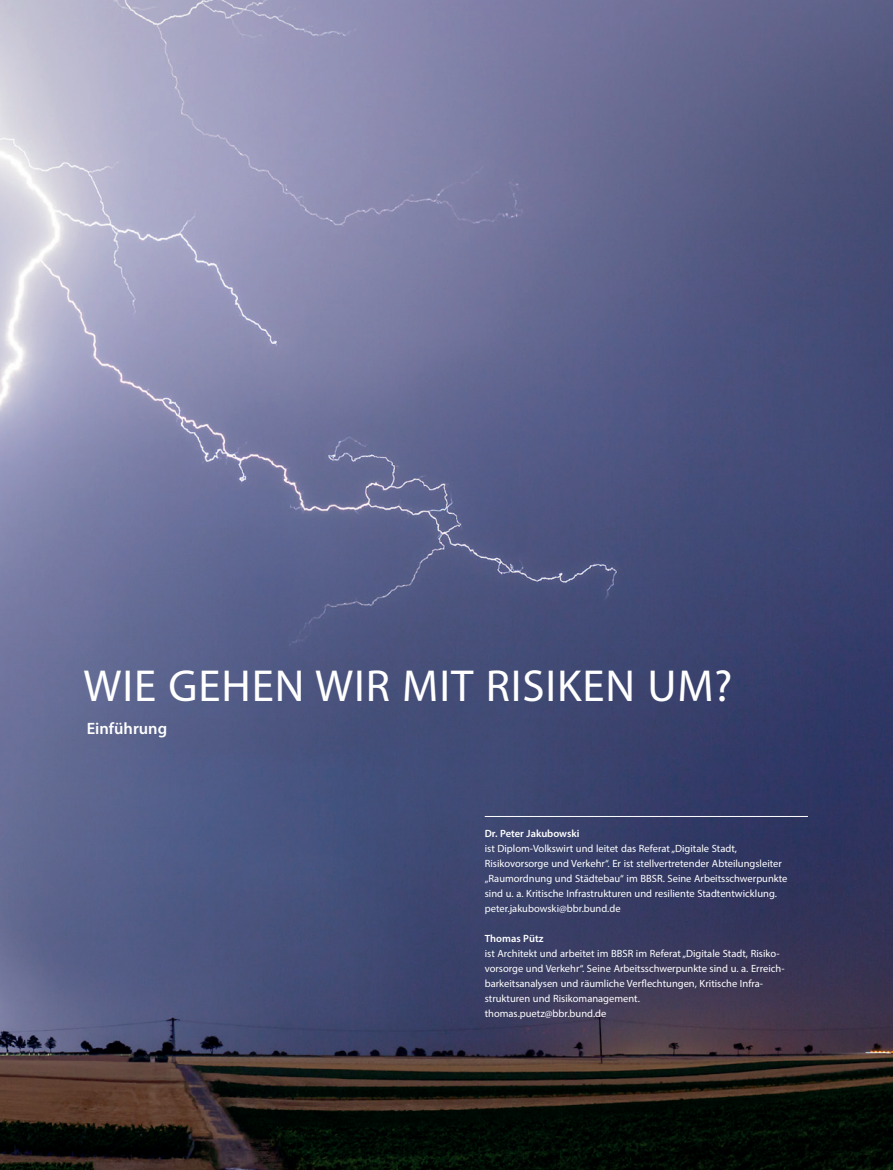
<style>
.page{position:relative;width:893px;height:1170px;background:#fff}
.page>*{position:absolute;margin:0;border:0;box-sizing:border-box;transform-origin:0 0}
.t1{font:45px "Myriad Pro";letter-spacing:.02em;color:#fff}
.t2{font:600 16.5px "Myriad Pro";color:#fff}
.t3{font:10.5px/15px "Myriad Pro";color:#fff}
.s1{font-weight:600}
</style>
<div class="page">
<img style="left:0;top:0;width:893px;height:1169px">
<hr style="left:485px;top:816px;width:323px;height:1px;background:#fff">
<h1 class="t1" style="left:83px;top:658px;width:650px">WIE GEHEN WIR MIT RISIKEN UM?</h1>
<h2 class="t2" style="left:87px;top:717px;width:82px">Einführung</h2>
<p class="t3" style="left:485px;top:826px;width:304px"><span class="s1">Dr. Peter Jakubowski<br></span>ist Diplom-Volkswirt und leitet das Referat „Digitale Stadt, Risikovorsorge und Verkehr“. Er ist stellvertretender Abteilungsleiter „Raumordnung und Städtebau“ im BBSR. Seine Arbeitsschwerpunkte sind u. a. Kritische Infrastrukturen und resiliente Stadtentwicklung. peter.jakubowski@bbr.bund.de</p>
<p class="t3" style="left:485px;top:931px;width:301px"><span class="s1">Thomas Pütz<br></span>ist Architekt und arbeitet im BBSR im Referat „Digitale Stadt, Risiko&shy;vorsorge und Verkehr“. Seine Arbeitsschwerpunkte sind u. a. Erreich&shy;barkeitsanalysen und räumliche Verflechtungen, Kritische Infra&shy;strukturen und Risikomanagement.<br>thomas.puetz@bbr.bund.de</p>
</div>
